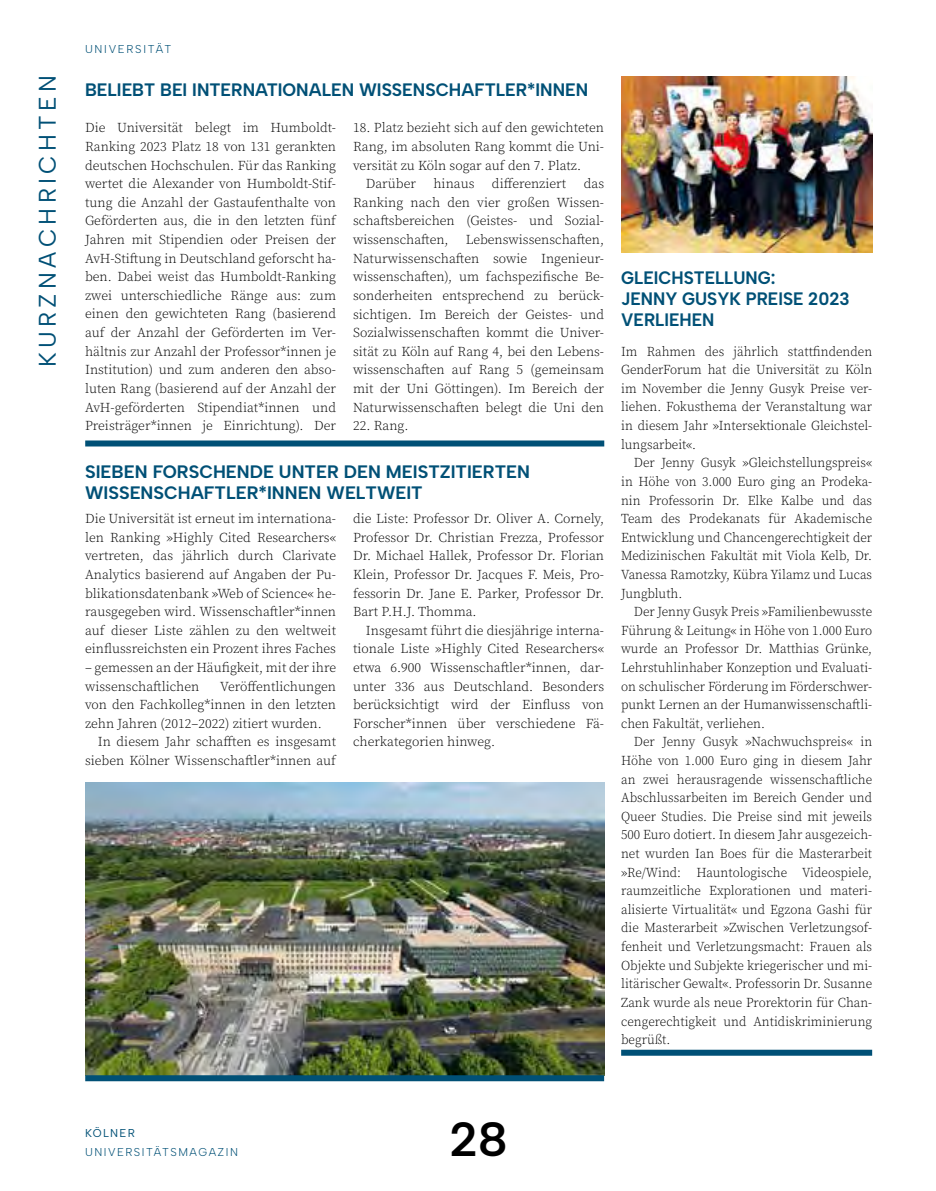
<style>
.page{position:relative;width:936px;height:1191px;background:#fff}
.page>*{position:absolute;margin:0;border:0;box-sizing:border-box;transform-origin:0 0}
.t1{font:600 48px "Albert Sans";color:#000}
.t2{font:24px "Albert Sans";letter-spacing:.18em;color:#005076}
.t3{font:700 18px/21px "Albert Sans";color:#005076}
.t4{font:700 18px/21px "Albert Sans";color:#005076;scale:.95 1}
.t5{font:300 13.5px/18.6px "Source Serif Pro";color:#000;text-align:justify}
.t6{font:300 13.5px/18.6px "Source Serif Pro";color:#000;text-align:justify;scale:.96 1}
.t7{font:300 11.4px "Albert Sans";letter-spacing:.13em;color:#005076}
.t8{font:300 11.4px "Albert Sans";letter-spacing:.15em;color:#005076}
.t9{font:11.4px "Albert Sans";letter-spacing:.11em;color:#005076}
</style>
<div class="page">
<img style="left:85px;top:782px;width:519px;height:293px">
<div style="left:621px;top:1049px;width:251px;height:6px;background:#005076"></div>
<div style="left:85px;top:440px;width:519px;height:6px;background:#005076"></div>
<div style="left:85px;top:1075px;width:519px;height:6px;background:#005076"></div>
<img style="left:621px;top:77px;width:251px;height:175px">
<p class="t8" style="left:85px;top:42px;width:88px">UNIVERSITÄT</p>
<h2 class="t2" style="left:33px;top:367px;width:293px;rotate:-90deg">KURZNACHRICHTEN</h2>
<h3 class="t3" style="left:85px;top:79px;width:505px">BELIEBT BEI INTERNATIONALEN WISSENSCHAFTLER*INNEN</h3>
<p class="t5" style="left:85px;top:119px;width:252px">Die Universität belegt im Humboldt-Ranking 2023 Platz 18 von 131 gerankten deutschen Hochschulen. Für das Ranking wertet die Alexander von Humboldt-Stif&shy;tung die Anzahl der Gastaufenthalte von Geförderten aus, die in den letzten fünf Jahren mit Stipendien oder Preisen der AvH-Stiftung in Deutschland geforscht ha&shy;ben. Dabei weist das Humboldt-Ranking zwei unterschiedliche Ränge aus: zum einen den gewichteten Rang (basierend auf der Anzahl der Geförderten im Ver&shy;hältnis zur Anzahl der Professor*innen je Institution) und zum anderen den abso&shy;luten Rang (basierend auf der Anzahl der AvH-geförderten Stipendiat*innen und Preisträger*innen je Einrichtung). Der</p>
<p class="t5" style="left:353px;top:119px;width:252px">18. Platz bezieht sich auf den gewichteten</p>
<p class="t5" style="left:353px;top:137px;width:252px">Rang, im absoluten Rang kommt die Uni-</p>
<p class="t5" style="left:353px;top:156px;width:229px">versität zu Köln sogar auf den 7. Platz.</p>
<p class="t5" style="left:366px;top:175px;width:52px">Darüber</p>
<p class="t5" style="left:433px;top:175px;width:43px">hinaus</p>
<p class="t5" style="left:492px;top:175px;width:76px">differenziert</p>
<p class="t5" style="left:353px;top:175px;width:252px;text-indent:231px">das Ranking nach den vier großen Wissen&shy;schaftsbereichen (Geistes- und Sozial&shy;wissenschaften,</p>
<p class="t5" style="left:353px;top:230px;width:252px;text-indent:113px">Lebenswissenschaften, Naturwissenschaften sowie Ingenieur&shy;wissenschaften), um fachspezifische Be&shy;sonderheiten entsprechend zu berück&shy;sichtigen. Im Bereich der Geistes- und Sozialwissenschaften kommt die Univer&shy;sität zu Köln auf Rang 4, bei den Lebens&shy;wissenschaften auf Rang 5 (gemeinsam mit der Uni Göttingen). Im Bereich der Naturwissenschaften belegt die Uni den</p>
<p class="t5" style="left:353px;top:416px;width:57px">22. Rang.</p>
<h3 class="t3" style="left:85px;top:461px;width:446px">SIEBEN FORSCHENDE UNTER DEN MEISTZITIERTEN<br>WISSENSCHAFTLER*INNEN WELTWEIT</h3>
<p class="t5" style="left:85px;top:509px;width:252px">Die Universität ist erneut im internationa&shy;len Ranking »Highly Cited Researchers« vertreten, das jährlich durch Clarivate Analytics basierend auf Angaben der Pu&shy;blikationsdatenbank »Web of Science« he&shy;rausgegeben wird. Wissenschaftler*innen auf dieser Liste zählen zu den weltweit einflussreichsten ein Prozent ihres Faches</p>
<p class="t5" style="left:85px;top:658px;width:252px">– gemessen an der Häufigkeit, mit der ihre wissenschaftlichen</p>
<p class="t5" style="left:85px;top:677px;width:252px;text-indent:135px">Veröffentlichungen von den Fachkolleg*innen in den letzten zehn Jahren (2012–2022) zitiert wurden.</p>
<p class="t5" style="left:85px;top:733px;width:252px;text-align:right">In diesem Jahr schafften es insgesamt sieben Kölner Wissenschaftler*innen auf</p>
<p class="t5" style="left:353px;top:509px;width:252px">die Liste: Professor Dr. Oliver A. Cornely, Professor Dr. Christian Frezza, Professor Dr. Michael Hallek, Professor Dr. Florian Klein, Professor Dr. Jacques F. Meis, Pro&shy;fessorin Dr. Jane E. Parker, Professor Dr.<br>Bart P.H.J. Thomma.</p>
<p class="t5" style="left:353px;top:621px;width:252px;text-indent:13px">Insgesamt führt die diesjährige interna&shy;tionale Liste »Highly Cited Researchers« etwa 6.900 Wissenschaftler*innen, dar&shy;unter 336 aus Deutschland. Besonders berücksichtigt wird der Einfluss von Forscher*innen über verschiedene Fä&shy;cherkategorien hinweg.</p>
<h3 class="t4" style="left:621px;top:267px;width:242px">GLEICHSTELLUNG:<br>JENNY GUSYK PREISE 2023<br>VERLIEHEN</h3>
<p class="t6" style="left:621px;top:342px;width:263px">Im Rahmen des jährlich stattfindenden GenderForum hat die Universität zu Köln im November die Jenny Gusyk Preise ver&shy;liehen. Fokusthema der Veranstaltung war in diesem Jahr »Intersektionale Gleichstel&shy;lungsarbeit«.</p>
<p class="t6" style="left:621px;top:454px;width:263px;text-indent:13px">Der Jenny Gusyk »Gleichstellungspreis« in Höhe von 3.000 Euro ging an Prodeka&shy;nin Professorin Dr. Elke Kalbe und das Team des Prodekanats für Akademische Entwicklung und Chancengerechtigkeit der Medizinischen Fakultät mit Viola Kelb, Dr.<br>Vanessa Ramotzky, Kübra Yilamz und Lucas Jungbluth.</p>
<p class="t6" style="left:621px;top:602px;width:263px;text-indent:13px">Der Jenny Gusyk Preis »Familienbewusste Führung &amp; Leitung« in Höhe von 1.000 Euro wurde an Professor Dr. Matthias Grünke, Lehrstuhlinhaber Konzeption und Evaluati&shy;on schulischer Förderung im Förderschwer&shy;punkt Lernen an der Humanwissenschaftli&shy;chen Fakultät, verliehen.</p>
<p class="t6" style="left:621px;top:733px;width:263px;text-indent:13px">Der Jenny Gusyk »Nachwuchspreis« in Höhe von 1.000 Euro ging in diesem Jahr an zwei herausragende wissenschaftliche Abschlussarbeiten im Bereich Gender und Queer Studies. Die Preise sind mit jeweils 500 Euro dotiert. In diesem Jahr ausgezeich&shy;net wurden Ian Boes für die Masterarbeit »Re/Wind: Hauntologische Videospiele, raumzeitliche Explorationen und materi&shy;alisierte Virtualität« und Egzona Gashi für die Masterarbeit »Zwischen Verletzungsof&shy;fenheit und Verletzungsmacht: Frauen als Objekte und Subjekte kriegerischer und mi&shy;litärischer Gewalt«. Professorin Dr. Susanne Zank wurde als neue Prorektorin für Chan&shy;cengerechtigkeit und Antidiskriminierung begrüßt.</p>
<p class="t9" style="left:85px;top:1126px;width:51px">KÖLNER</p>
<p class="t7" style="left:85px;top:1144px;width:154px">UNIVERSITÄTSMAGAZIN</p>
<h1 class="t1" style="left:449px;top:1109px;width:60px">28</h1>
</div>
